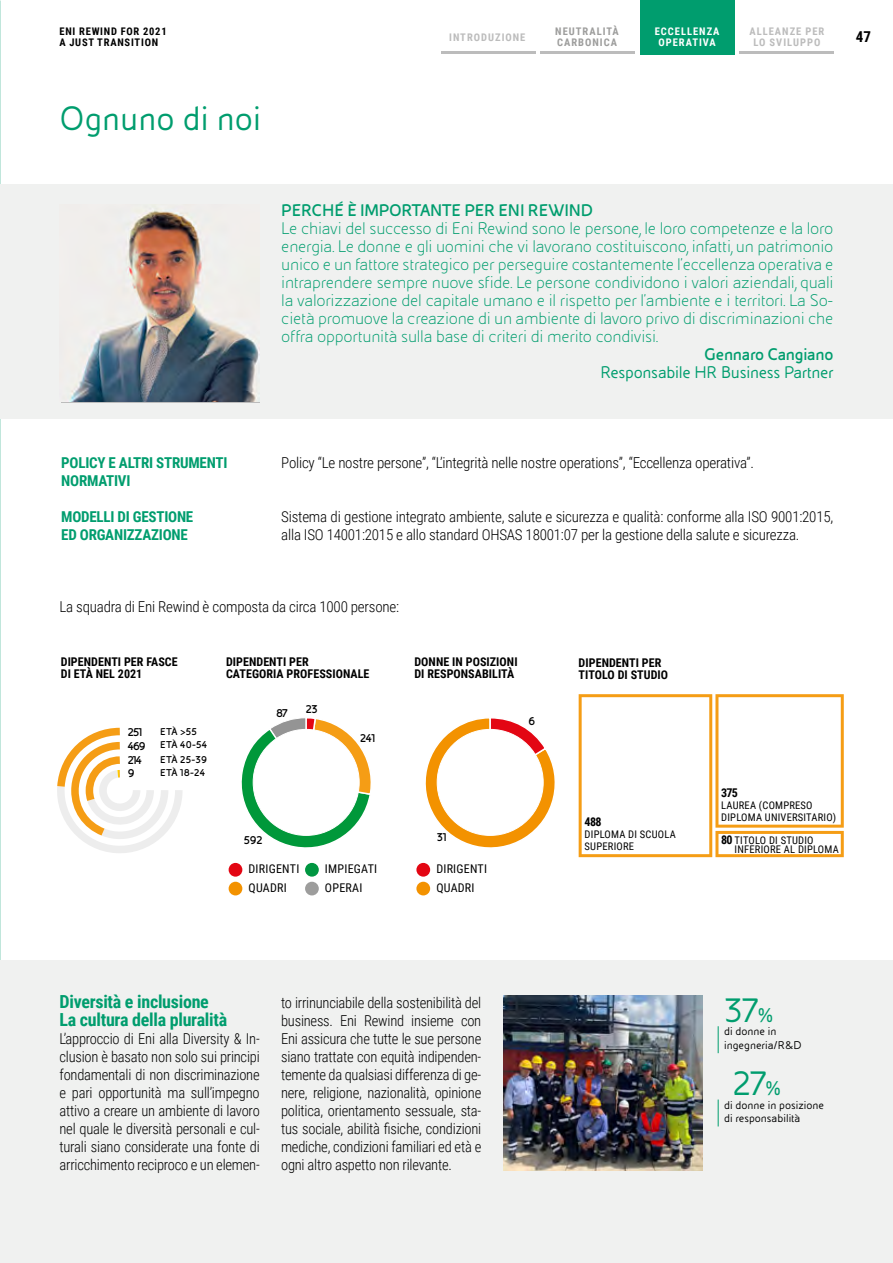
<style>
.page{position:relative;width:893px;height:1263px;background:#fff}
.page>*{position:absolute;margin:0;border:0;box-sizing:border-box;transform-origin:0 0}
.titolo_capitolo{font:36px "Eni Exp";color:#009d6e}
.corpo_testo{font:300 18px/18px "Eni Exp";letter-spacing:-.015em;color:#009d6e;text-align:justify}
.corpo_testo-2{font:700 18px "Eni Exp";letter-spacing:-.015em;color:#009d6e}
.corpo_testo-3{font:700 18px "Roboto Condensed";letter-spacing:-.015em;color:#009d6e}
.corpo_testo-4{font:18px "Eni Exp";letter-spacing:-.015em;color:#009d6e}
.corpo_testo-5{font:300 15px/18px "Roboto Condensed";letter-spacing:-.015em;color:#000;text-align:justify}
.corpo_testo-6{font:700 15px "Roboto Condensed";letter-spacing:-.015em;color:#009d6e}
.t1{font:700 15px "Roboto Condensed";color:#000}
.t2{font:700 12px/12px "Roboto Condensed";letter-spacing:.005em;color:#000}
.t3{font:12px "Eni Exp";color:#000}
.t4{font:12px "Roboto Condensed";letter-spacing:.02em;color:#000}
.t5{font:700 12px "Eni Exp";letter-spacing:-.04em;color:#000}
.t6{font:700 12px/14.4px "Eni Exp";letter-spacing:-.06em;color:#000}
.t7{font:10.5px/12px "Roboto Condensed";letter-spacing:.02em;color:#000}
.t8{font:700 10.5px "Roboto Condensed";letter-spacing:.095em;color:#bcbcbc}
.t9{font:700 10.5px "Roboto Condensed";letter-spacing:.075em;color:#000}
.t10{font:700 10.5px/13.8px "Eni Exp";letter-spacing:.02em;color:#000}
.t11{font:700 10.5px "Roboto Condensed";letter-spacing:.095em;color:#fff}
.t12{font:700 10.5px "Roboto Condensed";letter-spacing:.095em;color:#9d9d9c}
.s1{font-size:21px}
</style>
<div class="page">
<div style="left:0;top:184px;width:893px;height:234px;background:#f0f1f0"></div>
<div style="left:641px;top:0;width:94px;height:54px;background:#009d6e"></div>
<hr style="left:740px;top:51px;width:94px;height:3px;background:#bcbcbc">
<hr style="left:540px;top:51px;width:94px;height:3px;background:#bcbcbc">
<hr style="left:441px;top:51px;width:95px;height:3px;background:#bcbcbc">
<div style="left:0;top:960px;width:893px;height:303px;background:#f0f1f0"></div>
<img style="left:503px;top:995px;width:200px;height:175px">
<svg style="left:718px;top:1099px;width:1px;height:27px"></svg>
<svg style="left:718px;top:1026px;width:1px;height:27px"></svg>
<svg style="left:57px;top:727px;width:125px;height:126px"></svg>
<svg style="left:579px;top:694px;width:265px;height:163px"></svg>
<div style="left:416px;top:882px;width:14px;height:13px;background:#f39200;border-radius:50%"></div>
<div style="left:416px;top:863px;width:14px;height:14px;background:#e30613;border-radius:50%"></div>
<div style="left:229px;top:882px;width:13px;height:13px;background:#f39200;border-radius:50%"></div>
<div style="left:229px;top:863px;width:13px;height:14px;background:#e30613;border-radius:50%"></div>
<div style="left:305px;top:882px;width:14px;height:13px;background:#9d9d9c;border-radius:50%"></div>
<div style="left:305px;top:863px;width:14px;height:14px;background:#009641;border-radius:50%"></div>
<svg style="left:241px;top:718px;width:130px;height:130px"></svg>
<div style="left:253px;top:729px;width:106px;height:106px;background:#fff;border-radius:50%"></div>
<svg style="left:425px;top:718px;width:130px;height:130px"></svg>
<div style="left:437px;top:729px;width:106px;height:106px;background:#fff;border-radius:50%"></div>
<img style="left:69px;top:205px;width:190px;height:197px">
<p class="t9" style="left:59px;top:24px;width:109px">ENI REWIND FOR 2021</p>
<p class="t9" style="left:59px;top:35px;width:100px">A JUST TRANSITION</p>
<p class="titolo_capitolo" style="left:60px;top:100px;width:203px">Ognuno di noi</p>
<p class="t12" style="left:555px;top:24px;width:65px">NEUTRALITÀ</p>
<p class="t12" style="left:557px;top:35px;width:61px">CARBONICA</p>
<p class="t11" style="left:655px;top:24px;width:66px">ECCELLENZA</p>
<p class="t11" style="left:658px;top:35px;width:59px">OPERATIVA</p>
<p class="t8" style="left:749px;top:24px;width:76px">ALLEANZE PER</p>
<p class="t8" style="left:753px;top:35px;width:68px">LO SVILUPPO</p>
<p class="t8" style="left:449px;top:30px;width:78px">INTRODUZIONE</p>
<p class="t1" style="left:856px;top:26px;width:17px">47</p>
<p class="corpo_testo-2" style="left:281px;top:201px;width:313px">PERCHÉ È IMPORTANTE PER ENI REWIND</p>
<p class="corpo_testo" style="left:281px;top:220px;width:554px">Le chiavi del successo di Eni Rewind sono le persone, le loro competenze e la loro energia. Le donne e gli uomini che vi lavorano costituiscono, infatti, un patrimonio unico e un fattore strategico per perseguire costantemente l’eccellenza operativa e intraprendere sempre nuove sfide. Le persone condividono i valori aziendali, quali la valorizzazione del capitale umano e il rispetto per l’ambiente e i territori. La So&shy;cietà promuove la creazione di un ambiente di lavoro privo di discriminazioni che offra opportunità sulla base di criteri di merito condivisi.</p>
<p class="corpo_testo-2" style="left:704px;top:345px;width:131px">Gennaro Cangiano</p>
<p class="corpo_testo-4" style="left:600px;top:363px;width:235px">Responsabile HR Business Partner</p>
<p class="corpo_testo-6" style="left:61px;top:452px;width:168px">POLICY E ALTRI STRUMENTI</p>
<p class="corpo_testo-6" style="left:61px;top:470px;width:71px">NORMATIVI</p>
<p class="corpo_testo-6" style="left:61px;top:506px;width:134px">MODELLI DI GESTIONE</p>
<p class="corpo_testo-6" style="left:61px;top:524px;width:128px">ED ORGANIZZAZIONE</p>
<p class="corpo_testo-5" style="left:281px;top:453px;width:474px">Policy “Le nostre persone”, “L’integrità nelle nostre operations”, “Eccellenza operativa”.</p>
<p class="corpo_testo-5" style="left:281px;top:507px;width:553px">Sistema di gestione integrato ambiente, salute e sicurezza e qualità: conforme alla ISO 9001:2015, alla ISO 14001:2015 e allo standard OHSAS 18001:07 per la gestione della salute e sicurezza.</p>
<p class="corpo_testo-5" style="left:60px;top:597px;width:341px">La squadra di Eni Rewind è composta da circa 1000 persone:</p>
<p class="t2" style="left:61px;top:656px;width:118px">DIPENDENTI PER FASCE<br>DI ETÀ NEL 2021</p>
<p class="t2" style="left:579px;top:656px;width:91px">DIPENDENTI PER<br>TITOLO DI STUDIO</p>
<p class="t2" style="left:226px;top:656px;width:145px">DIPENDENTI PER<br>CATEGORIA PROFESSIONALE</p>
<p class="t2" style="left:414px;top:656px;width:105px">DONNE IN POSIZIONI<br>DI RESPONSABILITÀ</p>
<p class="t6" style="left:128px;top:725px;width:19px">251<br>469<br>214</p>
<p class="t5" style="left:128px;top:767px;width:8px">9</p>
<p class="t10" style="left:160px;top:724px;width:48px">ETÀ &gt;55<br>ETÀ 40-54<br>ETÀ 25-39<br>ETÀ 18-24</p>
<p class="t5" style="left:276px;top:707px;width:13px">87</p>
<p class="t5" style="left:306px;top:703px;width:14px">23</p>
<p class="t5" style="left:360px;top:732px;width:17px">241</p>
<p class="t5" style="left:244px;top:833px;width:20px">592</p>
<p class="t4" style="left:249px;top:861px;width:52px">DIRIGENTI</p>
<p class="t4" style="left:249px;top:879px;width:40px">QUADRI</p>
<p class="t4" style="left:325px;top:861px;width:54px">IMPIEGATI</p>
<p class="t4" style="left:325px;top:879px;width:39px">OPERAI</p>
<p class="t5" style="left:528px;top:715px;width:8px">6</p>
<p class="t5" style="left:437px;top:831px;width:11px">31</p>
<p class="t4" style="left:436px;top:861px;width:52px">DIRIGENTI</p>
<p class="t4" style="left:436px;top:879px;width:40px">QUADRI</p>
<p class="t2" style="left:585px;top:815px;width:18px">488</p>
<p class="t7" style="left:585px;top:827px;width:93px">DIPLOMA DI SCUOLA<br>SUPERIORE</p>
<p class="t2" style="left:721px;top:786px;width:18px">375</p>
<p class="t2" style="left:721px;top:833px;width:13px">80</p>
<p class="t7" style="left:721px;top:798px;width:117px">LAUREA (COMPRESO<br>DIPLOMA UNIVERSITARIO)</p>
<p class="t7" style="left:735px;top:835px;width:106px;line-height:9px">TITOLO DI STUDIO<br>INFERIORE AL DIPLOMA</p>
<p class="corpo_testo-3" style="left:60px;top:989px;width:151px">Diversità e inclusione</p>
<p class="corpo_testo-3" style="left:60px;top:1007px;width:169px">La cultura della pluralità</p>
<p class="corpo_testo-5" style="left:60px;top:1029px;width:202px">L’approccio di Eni alla Diversity &amp; In&shy;clusion è basato non solo sui principi fondamentali di non discriminazione e pari opportunità ma sull’impegno attivo a creare un ambiente di lavoro nel quale le diversità personali e cul&shy;turali siano considerate una fonte di arricchimento reciproco e un elemen-</p>
<p class="corpo_testo-5" style="left:281px;top:993px;width:202px">to irrinunciabile della sostenibilità del business. Eni Rewind insieme con Eni assicura che tutte le sue persone siano trattate con equità indipenden&shy;temente da qualsiasi differenza di ge&shy;nere, religione, nazionalità, opinione politica, orientamento sessuale, sta&shy;tus sociale, abilità fisiche, condizioni mediche, condizioni familiari ed età e ogni altro aspetto non rilevante.</p>
<p class="titolo_capitolo" style="left:724px;top:992px;width:50px">37<span class="s1">%</span></p>
<p class="t3" style="left:724px;top:1025px;width:54px">di donne in</p>
<p class="t3" style="left:724px;top:1039px;width:79px">ingegneria/R&amp;D</p>
<p class="titolo_capitolo" style="left:732px;top:1066px;width:50px">27<span class="s1">%</span></p>
<p class="t3" style="left:724px;top:1099px;width:101px">di donne in posizione</p>
<p class="t3" style="left:724px;top:1112px;width:78px">di responsabilità</p>
</div>
